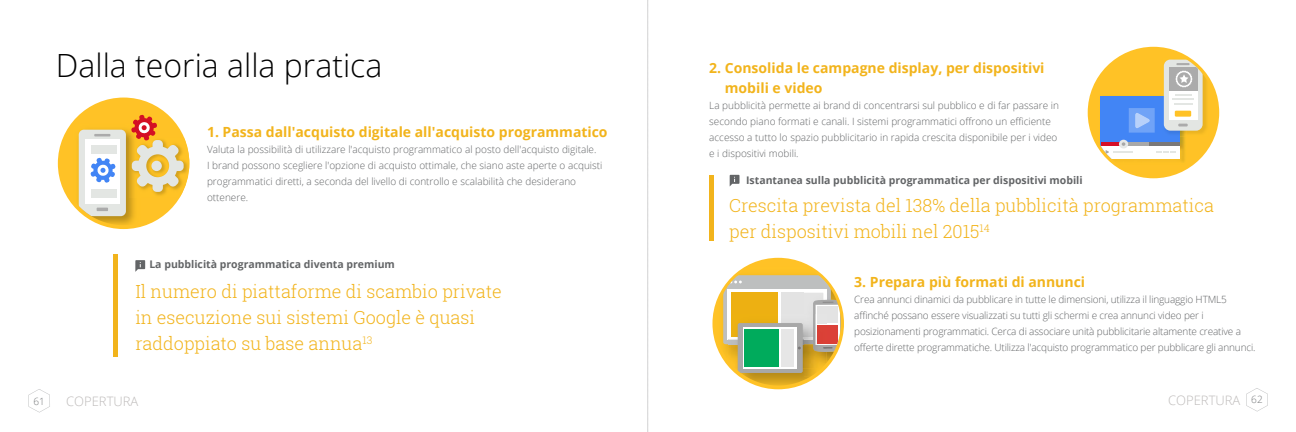
<style>
.page{position:relative;width:1296px;height:432px;background:#fff}
.page>*{position:absolute;margin:0;border:0;box-sizing:border-box;transform-origin:0 0}
.t1{font:300 32px "Open Sans";color:#000}
.t2{font:300 18px/26px "Roboto Slab";color:#f2b41c}
.t3{font:700 14px/20px "Open Sans";color:#f2b41c}
.t4{font:300 13px "Open Sans";color:#bebbba}
.t5{font:700 10.5px "Open Sans";color:#636567}
.t6{font:300 10px/16px "Open Sans";color:#636567}
.t7{font:300 10px "Open Sans";color:#77797b}
</style>
<div class="page">
<svg style="left:1246px;top:388px;width:22px;height:24px"></svg>
<svg style="left:28px;top:389px;width:22px;height:24px"></svg>
<svg style="left:648px;top:0;width:1px;height:432px"></svg>
<div style="left:113px;top:254px;width:5px;height:102px;background:#f2b41c"></div>
<div style="left:709px;top:175px;width:5px;height:66px;background:#f2b41c"></div>
<svg style="left:730px;top:175px;width:9px;height:11px"></svg>
<svg style="left:135px;top:260px;width:10px;height:12px"></svg>
<svg style="left:58px;top:98px;width:131px;height:131px;background:#f6bc25"></svg>
<img style="left:72px;top:123px;width:23px;height:95px">
<div style="left:79px;top:130px;width:47px;height:86px;background:#e3e6e3;border-radius:5px"></div>
<svg style="left:94px;top:134px;width:16px;height:2px"></svg>
<svg style="left:97px;top:208px;width:11px;height:3px"></svg>
<div style="left:85px;top:139px;width:34px;height:64px;background:#fff"></div>
<div style="left:91px;top:145px;width:26px;height:9px;background:#e3e6e3"></div>
<div style="left:91px;top:190px;width:26px;height:8px;background:#e3e6e3"></div>
<img style="left:130px;top:138px;width:59px;height:59px">
<svg style="left:90px;top:158px;width:26px;height:25px"></svg>
<svg style="left:131px;top:115px;width:53px;height:77px;background:#ecbf71"></svg>
<svg style="left:712px;top:258px;width:132px;height:131px"></svg>
<img style="left:716px;top:266px;width:107px;height:73px">
<img style="left:827px;top:352px;width:9px;height:11px">
<img style="left:735px;top:368px;width:48px;height:18px">
<img style="left:728px;top:352px;width:76px;height:16px">
<img style="left:804px;top:368px;width:18px;height:9px">
<img style="left:804px;top:352px;width:23px;height:16px">
<svg style="left:738px;top:323px;width:65px;height:50px"></svg>
<svg style="left:723px;top:275px;width:118px;height:77px;background:#d9c198"></svg>
<div style="left:743px;top:327px;width:53px;height:41px;background:linear-gradient(to bottom,#fff,#fff)"></div>
<div style="left:745px;top:329px;width:34px;height:37px;background:#00ab5c"></div>
<div style="left:781px;top:329px;width:13px;height:37px;background:#e6e6e6"></div>
<div style="left:1088px;top:47px;width:131px;height:131px;background:#ffc226;border-radius:50%"></div>
<img style="left:1100px;top:96px;width:85px;height:69px">
<div style="left:1101px;top:96px;width:79px;height:63px;background:#4285f5"></div>
<div style="left:1101px;top:144px;width:79px;height:15px;background:#fff"></div>
<hr style="left:1101px;top:142px;width:79px;height:4px;background:#7a7878">
<hr style="left:1101px;top:142px;width:47px;height:4px;background:#a8a8a8">
<hr style="left:1101px;top:142px;width:18px;height:4px;background:#d60f26">
<div style="left:1119px;top:140px;width:9px;height:8px;background:#e6e8e8;border-radius:50%"></div>
<svg style="left:1129px;top:108px;width:26px;height:25px"></svg>
<svg style="left:1156px;top:152px;width:20px;height:1px"></svg>
<svg style="left:1106px;top:142px;width:27px;height:12px"></svg>
<img style="left:1163px;top:58px;width:46px;height:76px">
<img style="left:1163px;top:94px;width:23px;height:43px">
<img style="left:1163px;top:96px;width:17px;height:41px">
<svg style="left:1164px;top:60px;width:39px;height:71px"></svg>
<div style="left:1169px;top:67px;width:28px;height:53px;background:#fff"></div>
<div style="left:1169px;top:67px;width:28px;height:24px;background:#ababab"></div>
<div style="left:1175px;top:111px;width:16px;height:6px;background:#ffc226"></div>
<svg style="left:1178px;top:124px;width:10px;height:2px"></svg>
<svg style="left:1173px;top:94px;width:21px;height:10px"></svg>
<svg style="left:1175px;top:63px;width:18px;height:25px"></svg>
<p class="t1" style="left:56px;top:43px;width:328px">Dalla teoria alla pratica</p>
<p class="t3" style="left:207px;top:122px;width:402px">1. Passa dall'acquisto digitale all'acquisto programmatico</p>
<p class="t6" style="left:207px;top:141px;width:397px">Valuta la possibilità di utilizzare l'acquisto programmatico al posto dell'acquisto digitale.<br>I brand possono scegliere l'opzione di acquisto ottimale, che siano aste aperte o acquisti programmatici diretti, a seconda del livello di controllo e scalabilità che desiderano ottenere.</p>
<p class="t5" style="left:149px;top:257px;width:247px">La pubblicità programmatica diventa premium</p>
<p class="t2" style="left:135px;top:278px;width:368px">Il numero di piattaforme di scambio private in esecuzione sui sistemi Google è quasi raddoppiato su base annua<sup>13</sup></p>
<p class="t3" style="left:725px;top:57px;width:321px;text-indent:-16px">2. Consolida le campagne display, per dispositivi mobili e video</p>
<p class="t6" style="left:709px;top:97px;width:351px">La pubblicità permette ai brand di concentrarsi sul pubblico e di far passare in secondo piano formati e canali. I sistemi programmatici offrono un efficiente accesso a tutto lo spazio pubblicitario in rapida crescita disponibile per i video e i dispositivi mobili.</p>
<p class="t5" style="left:746px;top:173px;width:338px">Istantanea sulla pubblicità programmatica per dispositivi mobili</p>
<p class="t2" style="left:729px;top:192px;width:486px">Crescita prevista del 138% della pubblicità programmatica per dispositivi mobili nel 2015<sup>14</sup></p>
<p class="t3" style="left:854px;top:271px;width:232px">3. Prepara più formati di annunci</p>
<p class="t6" style="left:854px;top:291px;width:403px">Crea annunci dinamici da pubblicare in tutte le dimensioni, utilizza il linguaggio HTML5 affinché possano essere visualizzati su tutti gli schermi e crea annunci video per i posizionamenti programmatici. Cerca di associare unità pubblicitarie altamente creative a offerte dirette programmatiche. Utilizza l'acquisto programmatico per pubblicare gli annunci.</p>
<p class="t4" style="left:66px;top:393px;width:74px">COPERTURA</p>
<p class="t4" style="left:1168px;top:392px;width:74px">COPERTURA</p>
<p class="t7" style="left:33px;top:394px;width:13px">61</p>
<p class="t7" style="left:1251px;top:393px;width:13px">62</p>
</div>
